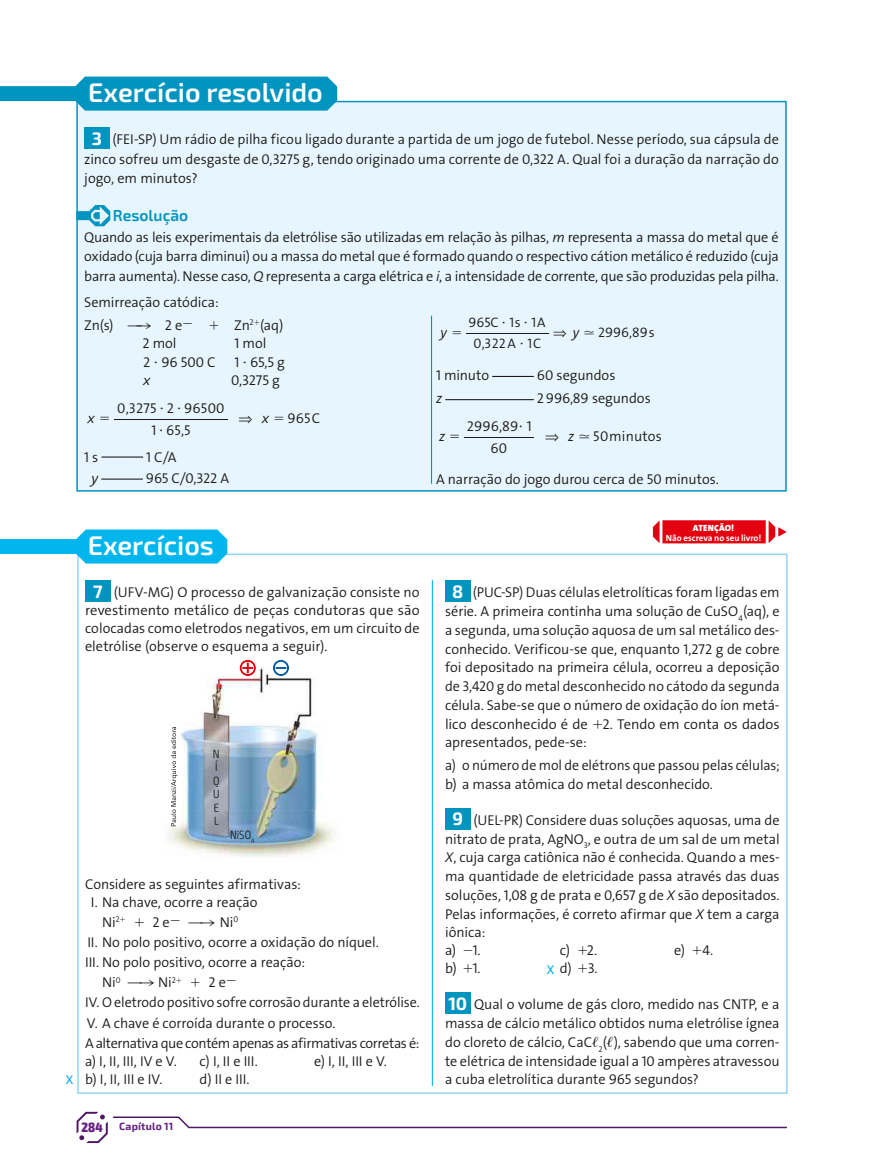
<style>
.page{position:relative;width:872px;height:1170px;background:#fff}
.page>*{position:absolute;margin:0;border:0;box-sizing:border-box;transform-origin:0 0}
.t1{font:600 27px "Exo 2.0";color:#fff}
.t2{font:600 15.75px "Exo 2.0";color:#0095c0}
.t3{font:300 14.25px/18.8px "The Sans Os F";letter-spacing:-.005em;color:#1a1a18}
.t4{font:14.25px/22.5px "The Sans Semi Light Caps";letter-spacing:.005em;color:#1a1a18;text-align:center}
.t5{font:italic 300 14.25px "The Sans Os F";color:#1a1a18}
.t6{font:14.25px "Setqui 1";color:#1a1a18}
.t7{font:13.8px/21px "The Sans Semi Light Caps";letter-spacing:.01em;color:#1a1a18;text-align:right}
.t8{font:italic 300 13.8px "The Sans Os F";color:#1a1a18}
.t9{font:300 13.8px "The Sans Os F";color:#1a1a18}
.t10{font:12.75px "The Sans Os F";color:#00aeef}
.t11{font:300 condensed 12px/13.5px "Exo 2";color:#1a1a18}
.t12{font:700 10.5px "Exo 2.0";letter-spacing:.02em;color:#662282}
.t13{font:700 9px "The Sans Os F";color:#fff}
.t14{font:900 9px "The Sans Os F";letter-spacing:.015em;color:#fff}
.s1{font-family:"Exo 2.0";font-weight:700;font-size:18px;color:#fff}
.s2{font-style:italic}
.s3{font-family:"Setqui 1";font-weight:400}
.s4{font-family:"The Sans Os F";font-weight:300}
.s5{font-family:"The Sans Semi Light Caps";font-weight:400}
.s6{font-family:"Exo 2";font-weight:800;font-stretch:condensed;font-size:13.5px}
</style>
<div class="page">
<div style="left:77px;top:102px;width:709px;height:389px;background:#e7f5fe"></div>
<div style="left:84px;top:128px;width:26px;height:21px;background:#0095c0"></div>
<hr style="left:114px;top:419px;width:113px;height:1px;background:#1a1a18">
<hr style="left:101px;top:456px;width:42px;height:1px;background:#1a1a18">
<hr style="left:101px;top:478px;width:42px;height:1px;background:#1a1a18">
<hr style="left:466px;top:333px;width:83px;height:1px;background:#1a1a18">
<hr style="left:492px;top:376px;width:42px;height:1px;background:#1a1a18">
<hr style="left:445px;top:399px;width:89px;height:1px;background:#1a1a18">
<hr style="left:464px;top:437px;width:70px;height:1px;background:#1a1a18">
<div style="left:76px;top:101px;width:710px;height:390px;border:2px solid #0095c0"></div>
<svg style="left:76px;top:205px;width:34px;height:21px"></svg>
<hr style="left:431px;top:315px;width:1px;height:168px;background:#0095c0">
<svg style="left:0;top:77px;width:337px;height:34px;background:#25a4c9"></svg>
<div style="left:85px;top:580px;width:26px;height:22px;background:#0095c0"></div>
<img style="left:169px;top:668px;width:165px;height:189px">
<img style="left:171px;top:727px;width:6px;height:99px">
<div style="left:445px;top:580px;width:25px;height:22px;background:#0095c0"></div>
<div style="left:445px;top:808px;width:25px;height:21px;background:#0095c0"></div>
<div style="left:445px;top:992px;width:25px;height:21px;background:#0095c0"></div>
<hr style="left:432px;top:579px;width:1px;height:506px;background:#00b6ed">
<svg style="left:0;top:529px;width:227px;height:34px"></svg>
<svg style="left:653px;top:520px;width:133px;height:23px;background:#e72632"></svg>
<svg style="left:239px;top:659px;width:17px;height:17px"></svg>
<svg style="left:272px;top:660px;width:17px;height:16px"></svg>
<svg style="left:77px;top:1111px;width:710px;height:31px"></svg>
<h1 class="t1" style="left:88px;top:77px;width:236px">Exercício resolvido</h1>
<p class="t3" style="left:84px;top:131px;width:696px;text-align:justify;text-indent:8px"><span class="s1">3</span> (FEI-SP) Um rádio de pilha ficou ligado durante a partida de um jogo de futebol. Nesse período, sua cápsula de zinco sofreu um desgaste de 0,3275 g, tendo originado uma corrente de 0,322 A. Qual foi a duração da narração do jogo, em minutos?</p>
<p class="t2" style="left:113px;top:206px;width:77px">Resolução</p>
<p class="t3" style="left:84px;top:229px;width:696px;text-align:justify">Quando as leis experimentais da eletrólise são utilizadas em relação às pilhas, <span class="s2">m</span> representa a massa do metal que é oxidado (cuja barra diminui) ou a massa do metal que é formado quando o respectivo cátion metálico é reduzido (cuja barra aumenta). Nesse caso, <span class="s2">Q</span> representa a carga elétrica e <span class="s2">i</span>, a intensidade de corrente, que são produzidas pela pilha.</p>
<p class="t3" style="left:84px;top:292px;width:136px;line-height:22.6px">Semirreação catódica:<br>Zn(s) <span class="s3">*(</span> 2 e</p>
<p class="t7" style="left:468px;top:312px;width:78px">965<span class="s4">C s A</span></p>
<p class="t9" style="left:482px;top:338px;width:4px">,</p>
<p class="t7" style="left:509px;top:312px;width:28px">1 1<br>1</p>
<p class="t7" style="left:598px;top:321px;width:51px">2996 89</p>
<p class="t3" style="left:234px;top:317px;width:51px">Zn<sup>2</sup> (aq)</p>
<p class="t8" style="left:440px;top:324px;width:8px">y</p>
<p class="t8" style="left:553px;top:324px;width:28px">⇒ y</p>
<p class="t9" style="left:629px;top:327px;width:27px">, s</p>
<p class="t3" style="left:142px;top:335px;width:36px">2 mol</p>
<p class="t3" style="left:234px;top:335px;width:34px">1 mol</p>
<p class="t3" style="left:143px;top:354px;width:74px">2 96 500 C</p>
<p class="t3" style="left:234px;top:354px;width:52px">1 65,5 g</p>
<p class="t5" style="left:143px;top:372px;width:9px">x</p>
<p class="t3" style="left:231px;top:372px;width:50px">0,3275 g</p>
<p class="t4" style="left:117px;top:396px;width:109px">0 3275 2 96500<br>1 655</p>
<p class="t7" style="left:473px;top:333px;width:69px">0 322<span class="s4">A C</span></p>
<p class="t3" style="left:436px;top:367px;width:55px">1 minuto</p>
<p class="t3" style="left:537px;top:367px;width:80px">60 segundos</p>
<p class="t5" style="left:436px;top:390px;width:8px">z</p>
<p class="t3" style="left:537px;top:390px;width:115px">2 996,89 segundos</p>
<p class="t4" style="left:467px;top:414px;width:66px">2996 89 1<br>60</p>
<p class="t3" style="left:126px;top:400px;width:5px">,</p>
<p class="t5" style="left:87px;top:410px;width:9px">x</p>
<p class="t5" style="left:262px;top:410px;width:9px">x</p>
<p class="t4" style="left:287px;top:407px;width:34px">965<span class="s4">C</span></p>
<p class="t3" style="left:499px;top:418px;width:5px">,</p>
<p class="t5" style="left:439px;top:428px;width:8px">z</p>
<p class="t5" style="left:568px;top:428px;width:8px">z</p>
<p class="t3" style="left:593px;top:428px;width:70px"><span class="s5">50</span>minutos</p>
<p class="t3" style="left:181px;top:422px;width:5px">,</p>
<p class="t3" style="left:84px;top:449px;width:16px">1 s</p>
<p class="t3" style="left:146px;top:449px;width:32px">1 C/A</p>
<p class="t5" style="left:91px;top:470px;width:8px">y</p>
<p class="t3" style="left:146px;top:470px;width:85px">965 C/0,322 A</p>
<p class="t3" style="left:436px;top:471px;width:284px">A narração do jogo durou cerca de 50 minutos.</p>
<h1 class="t1" style="left:88px;top:530px;width:128px">Exercícios</h1>
<p class="t14" style="left:693px;top:522px;width:43px">ATENÇÃO!</p>
<p class="t13" style="left:666px;top:532px;width:97px">Não escreva no seu livro!</p>
<p class="t3" style="left:445px;top:584px;width:336px;text-align:justify;text-indent:7px"><span class="s1">8</span> (PUC-SP) Duas células eletrolíticas foram ligadas em série. A primeira continha uma solução de CuSO<sub>4</sub>(aq), e a segunda, uma solução aquosa de um sal metálico des&shy;conhecido. Verificou-se que, enquanto 1,272 g de cobre foi depositado na primeira célula, ocorreu a deposição de 3,420 g do metal desconhecido no cátodo da segunda célula. Sabe-se que o número de oxidação do íon metá&shy;lico desconhe cido é de 2. Tendo em conta os dados apresentados, pede-se:</p>
<p class="t3" style="left:445px;top:757px;width:336px">a) o número de mol de elétrons que passou pelas células; b) a massa atômica do metal desconhecido.</p>
<p class="t3" style="left:445px;top:812px;width:336px;text-indent:7px"><span class="s1">9</span> (UEL-PR) Considere duas soluções aquosas, uma de nitrato de prata, AgNO<sub>3</sub>, e outra de um sal de um metal <span class="s2">X</span>, cuja carga catiônica não é conhecida. Quando a mes&shy;ma quantidade de eletricidade passa através das duas soluções, 1,08 g de prata e 0,657 g de <span class="s2">X</span> são depositados.<br>Pelas informações, é correto afirmar que <span class="s2">X</span> tem a carga iônica:<br>a) 1.<br>b) 1.</p>
<p class="t3" style="left:85px;top:584px;width:336px;line-height:18px;text-align:justify;text-indent:8px"><span class="s1">7</span> (UFV-MG) O processo de galvanização consiste no revestimento metálico de peças condutoras que são colocadas como eletrodos negativos, em um circuito de eletrólise (observe o esquema a seguir).</p>
<p class="t11" style="left:213px;top:746px;width:8px">N<br>Í<br>Q<br>U<br>E<br>L</p>
<p class="t11" style="left:230px;top:827px;width:26px">NiSO<sub>4</sub></p>
<p class="t3" style="left:91px;top:876px;width:211px;line-height:18px;text-indent:-6px">Considere as seguintes afirmativas:<br>I. Na chave, ocorre a reação</p>
<p class="t3" style="left:102px;top:914px;width:19px">Ni<sup>2</sup></p>
<p class="t3" style="left:152px;top:914px;width:19px">2 e</p>
<p class="t6" style="left:188px;top:913px;width:51px">*( <span class="s4">Ni</span><sup>0</sup></p>
<p class="t3" style="left:87px;top:934px;width:293px">II. No polo positivo, ocorre a oxidação do níquel.</p>
<p class="t3" style="left:85px;top:954px;width:222px">III. No polo positivo, ocorre a reação:</p>
<p class="t3" style="left:102px;top:974px;width:75px">Ni<sup>0</sup> <span class="s3">*(</span> Ni<sup>2</sup></p>
<p class="t3" style="left:559px;top:942px;width:39px;line-height:18px">c) 2. d) 3.</p>
<p class="t3" style="left:674px;top:942px;width:40px">e) 4.</p>
<p class="t3" style="left:445px;top:996px;width:336px;text-align:justify"><span class="s1">10</span> Qual o volume de gás cloro, medido nas CNTP, e a massa de cálcio metálico obtidos numa eletrólise ígnea do cloreto de cálcio, CaC <sub>2</sub>( ), sabendo que uma corren&shy;te elétrica de intensidade igual a 10 ampères atravessou</p>
<p class="t10" style="left:547px;top:962px;width:9px">X</p>
<p class="t3" style="left:85px;top:973px;width:336px;line-height:20.1px;text-indent:123px">2 e<br>IV. O eletrodo positivo sofre corrosão durante a eletrólise.<br>V. A chave é corroída durante o processo.<br>A alternativa que contém apenas as afirmativas corretas é:</p>
<p class="t3" style="left:85px;top:1053px;width:93px;line-height:18px">a) I, II, III, IV e V. b) I, II, III e IV.</p>
<p class="t3" style="left:199px;top:1053px;width:60px;line-height:18px">c) I, II e III. d) II e III.</p>
<p class="t3" style="left:314px;top:1052px;width:74px">e) I, II, III e V.</p>
<p class="t10" style="left:66px;top:1071px;width:9px">X</p>
<p class="t3" style="left:445px;top:1071px;width:255px">a cuba eletrolítica durante 965 segun dos?</p>
<p class="t12" style="left:82px;top:1120px;width:93px"><span class="s6">284</span> Capítulo 11</p>
</div>
